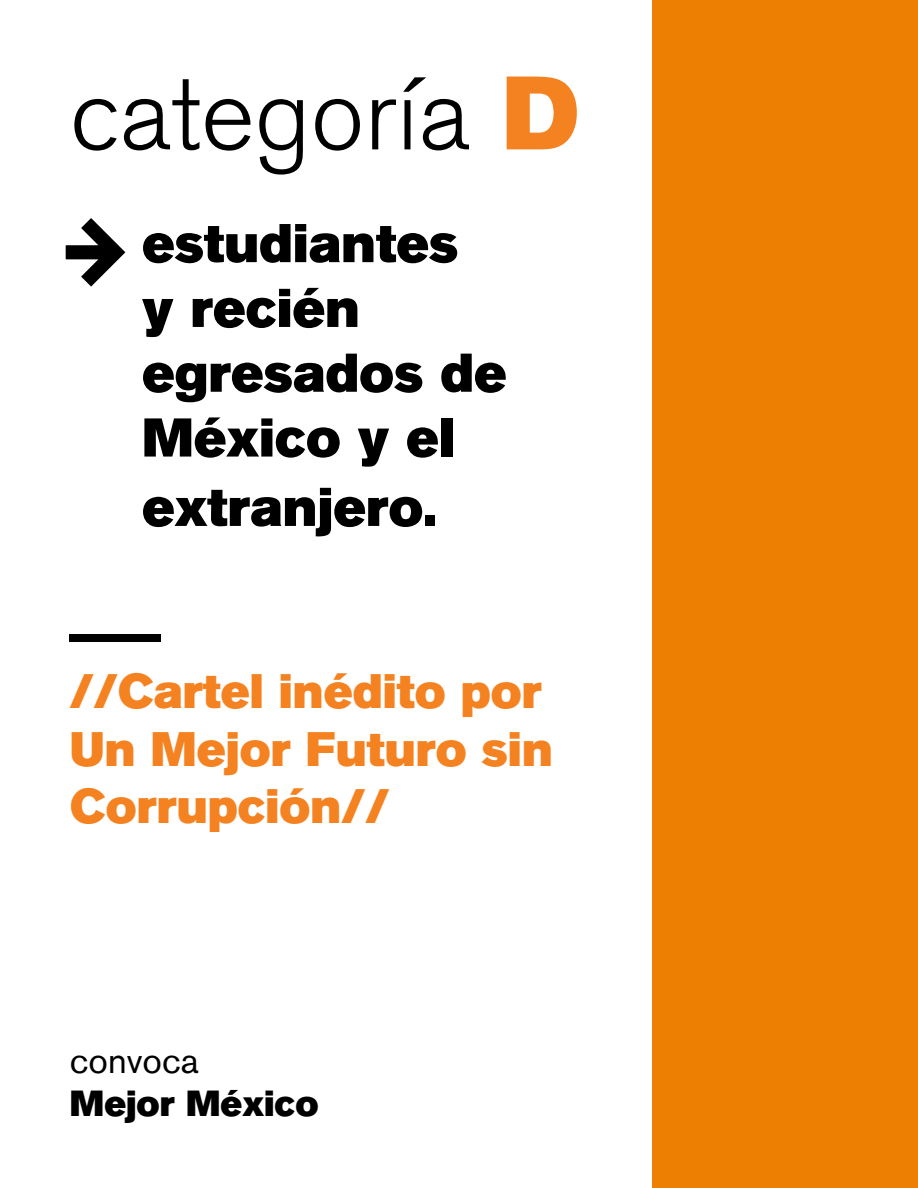
<style>
.page{position:relative;width:918px;height:1188px;background:#fff}
.page>*{position:absolute;margin:0;border:0;box-sizing:border-box;transform-origin:0 0}
.t1{font:103.2px "Akzidenz Grotesk BQ Light Os F";color:#000}
.t2{font:54px/64.8px "Akzidenz Grotesk BQ Super";color:#000}
.t3{font:48px/57.6px "Akzidenz Grotesk BQ Super";color:#f58221}
.t4{font:36px "Akzidenz Grotesk BQ Super";color:#000}
.t5{font:36px "Akzidenz Grotesk BQ";color:#000}
.s1{font-family:"Akzidenz Grotesk BQ Super";color:#f58221}
</style>
<div class="page">
<div style="left:653px;top:0;width:265px;height:1188px;background:#ed7f03"></div>
<svg style="left:66px;top:218px;width:59px;height:69px"></svg>
<div style="left:70px;top:634px;width:91px;height:7px;background:#000"></div>
<h1 class="t1" style="left:70px;top:56px;width:511px">categoría <span class="s1">D</span></h1>
<p class="t2" style="left:142px;top:211px;width:366px">estudiantes<br>y recién egresados de<br>México y el</p>
<p class="t2" style="left:142px;top:475px;width:296px">extranjero.</p>
<p class="t3" style="left:70px;top:663px;width:485px">//Cartel inédito por<br>Un Mejor Futuro sin<br>Corrupción//</p>
<p class="t5" style="left:70px;top:1039px;width:131px">convoca</p>
<p class="t4" style="left:70px;top:1083px;width:250px">Mejor México</p>
</div>
